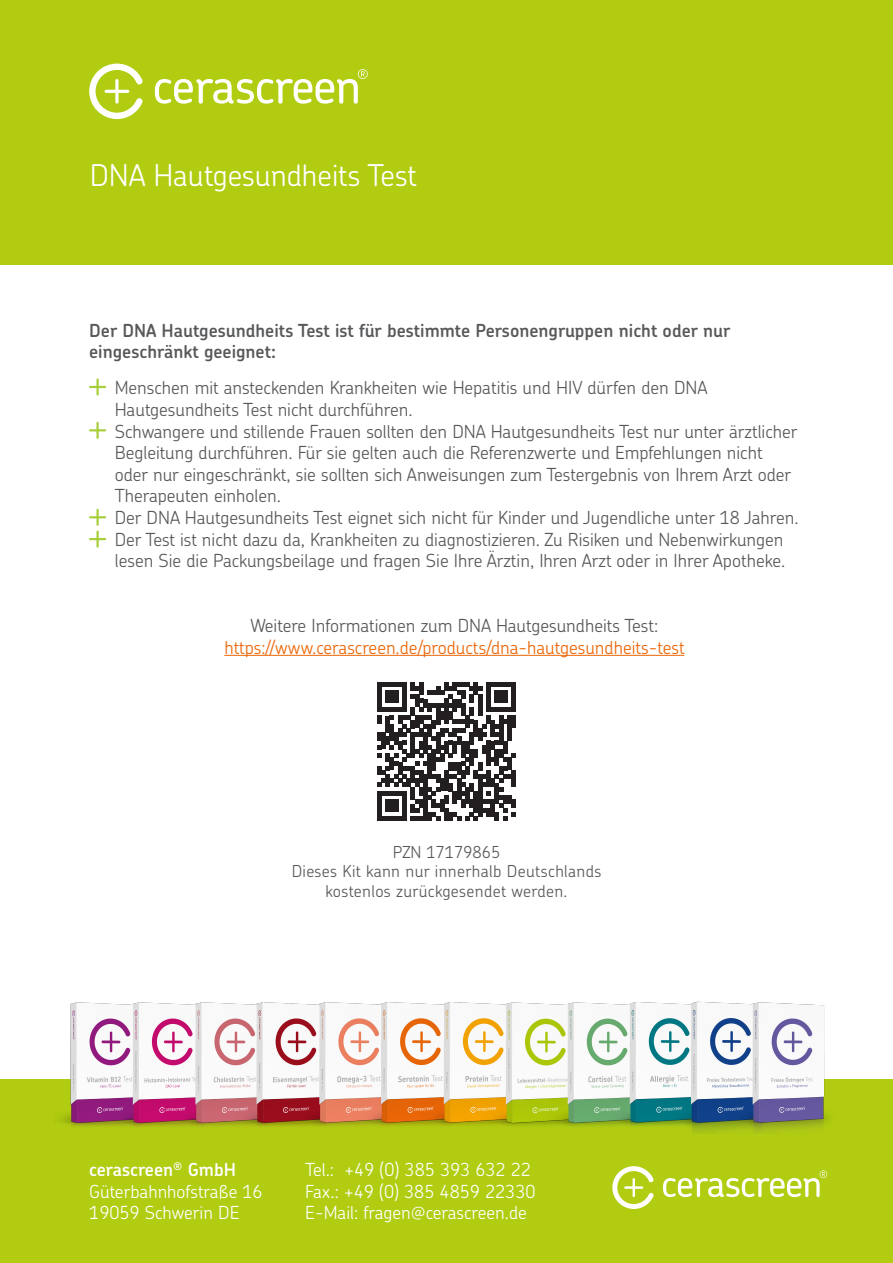
<style>
.page{position:relative;width:893px;height:1263px;background:#fff}
.page>*{position:absolute;margin:0;border:0;box-sizing:border-box;transform-origin:0 0}
.t1{font:300 30px "Chevin Std";color:#fff}
.t2{font:300 18px/21.6px "Chevin Std";color:#57585a}
.t3{font:300 18px "Chevin Std";color:#fff}
.t4{font:600 18px/21.6px "Chevin Std";color:#57585a}
.t5{font:300 18px "Chevin Std";color:#ec6608}
.t6{font:600 18px "Chevin Std";color:#fff}
.t7{font:300 16.5px/19.8px "Chevin Std";letter-spacing:.02em;color:#57585a;text-align:center}
.t8{font:300 16.5px "Chevin Std";color:#57585a}
</style>
<div class="page">
<div style="left:0;top:0;width:893px;height:265px;background:#b1cc11"></div>
<svg style="left:89px;top:64px;width:54px;height:55px"></svg>
<svg style="left:155px;top:69px;width:213px;height:35px"></svg>
<div style="left:0;top:1079px;width:893px;height:184px;background:#b1cc11"></div>
<hr style="left:224px;top:655px;width:460px;height:1px;background:#ec6608">
<img style="left:55px;top:1001px;width:783px;height:132px">
<svg style="left:377px;top:682px;width:139px;height:139px"></svg>
<svg style="left:612px;top:1166px;width:42px;height:43px"></svg>
<svg style="left:663px;top:1170px;width:164px;height:27px"></svg>
<svg style="left:89px;top:378px;width:17px;height:17px"></svg>
<svg style="left:89px;top:422px;width:17px;height:17px"></svg>
<svg style="left:89px;top:509px;width:17px;height:39px"></svg>
<h1 class="t1" style="left:90px;top:155px;width:329px">DNA Hautgesundheits Test</h1>
<p class="t4" style="left:89px;top:319px;width:643px">Der DNA Hautgesundheits Test ist für bestimmte Personengruppen nicht oder nur eingeschränkt geeignet:</p>
<p class="t2" style="left:115px;top:376px;width:594px">Menschen mit ansteckenden Krankheiten wie Hepatitis und HIV dürfen den DNA<br>Hautgesundheits Test nicht durchführen.</p>
<p class="t2" style="left:115px;top:420px;width:684px">Schwangere und stillende Frauen sollten den DNA Hautgesundheits Test nur unter ärztlicher Begleitung durchführen. Für sie gelten auch die Referenzwerte und Empfehlungen nicht oder nur eingeschränkt, sie sollten sich Anweisungen zum Testergebnis von Ihrem Arzt oder Therapeuten einholen.</p>
<p class="t2" style="left:115px;top:506px;width:685px">Der DNA Hautgesundheits Test eignet sich nicht für Kinder und Jugendliche unter 18 Jahren.</p>
<p class="t2" style="left:115px;top:528px;width:672px">Der Test ist nicht dazu da, Krankheiten zu diagnostizieren. Zu Risiken und Nebenwirkungen lesen Sie die Packungsbeilage und fragen Sie Ihre Ärztin, Ihren Arzt oder in Ihrer Apotheke.</p>
<p class="t2" style="left:250px;top:614px;width:409px">Weitere Informationen zum DNA Hautgesundheits Test:</p>
<p class="t5" style="left:224px;top:635px;width:462px">https://www.cerascreen.de/products/dna-hautgesundheits-test</p>
<p class="t8" style="left:393px;top:840px;width:109px">PZN 17179865</p>
<p class="t7" style="left:292px;top:861px;width:311px">Dieses Kit kann nur innerhalb Deutschlands kostenlos zurückgesendet werden.</p>
<p class="t6" style="left:89px;top:1157px;width:148px">cerascreen<sup>®</sup> GmbH</p>
<p class="t3" style="left:305px;top:1157px;width:227px">Tel.: +49 (0) 385 393 632 22</p>
<p class="t3" style="left:89px;top:1179px;width:175px">Güterbahnhofstraße 16</p>
<p class="t3" style="left:305px;top:1179px;width:232px">Fax.: +49 (0) 385 4859 22330</p>
<p class="t3" style="left:89px;top:1200px;width:152px">19059 Schwerin DE</p>
<p class="t3" style="left:305px;top:1200px;width:223px">E-Mail: fragen@cerascreen.de</p>
</div>
